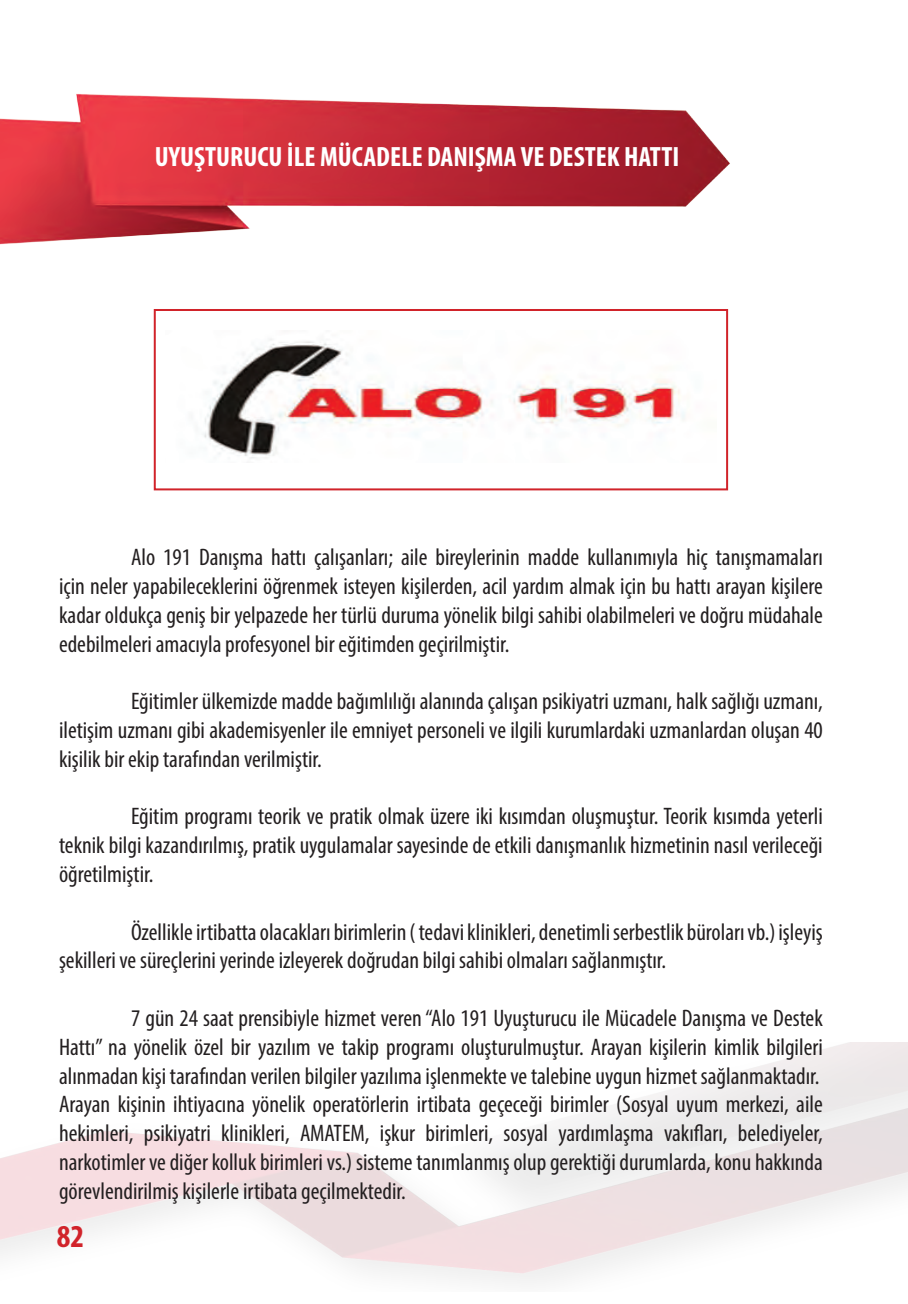
<style>
.page{position:relative;width:908px;height:1304px;background:#fff}
.page>*{position:absolute;margin:0;border:0;box-sizing:border-box;transform-origin:0 0}
.t1{font:700 condensed 32px "Myriad Pro";color:#d1232a}
.t2{font:700 condensed 28px "Myriad Pro";color:#fff}
.t3{font:condensed 24px/28.8px "Myriad Pro";color:#231f20;text-align:justify}
</style>
<div class="page">
<img style="left:0;top:94px;width:730px;height:151px">
<img style="left:203px;top:339px;width:482px;height:120px">
<div style="left:154px;top:309px;width:573px;height:181px;border:2px solid #d1232a"></div>
<p class="t2" style="left:155px;top:139px;width:525px">UYUŞTURUCU İLE MÜCADELE DANIŞMA VE DESTEK HATTI</p>
<p class="t3" style="left:59px;top:542px;width:765px;text-indent:72px">Alo 191 Danışma hattı çalışanları; aile bireylerinin madde kullanımıyla hiç tanışmamaları için neler yapabileceklerini öğrenmek isteyen kişilerden, acil yardım almak için bu hattı arayan kişilere kadar oldukça geniş bir yelpazede her türlü duruma yönelik bilgi sahibi olabilmeleri ve doğru müdahale edebilmeleri amacıyla profesyonel bir eğitimden geçirilmiştir.</p>
<p class="t3" style="left:59px;top:686px;width:765px;text-indent:72px">Eğitimler ülkemizde madde bağımlılığı alanında çalışan psikiyatri uzmanı, halk sağlığı uzmanı, iletişim uzmanı gibi akademisyenler ile emniyet personeli ve ilgili kurumlardaki uzmanlardan oluşan 40 kişilik bir ekip tarafından verilmiştir.</p>
<p class="t3" style="left:59px;top:802px;width:764px;text-indent:72px">Eğitim programı teorik ve pratik olmak üzere iki kısımdan oluşmuştur. Teorik kısımda yeterli teknik bilgi kazandırılmış, pratik uygulamalar sayesinde de etkili danışmanlık hizmetinin nasıl verileceği öğretilmiştir.</p>
<p class="t3" style="left:59px;top:917px;width:765px;text-indent:72px">Özellikle irtibatta olacakları birimlerin ( tedavi klinikleri, denetimli serbestlik büroları vb.) işleyiş şekilleri ve süreçlerini yerinde izleyerek doğrudan bilgi sahibi olmaları sağlanmıştır.</p>
<p class="t3" style="left:59px;top:1003px;width:765px;text-align:left;text-indent:72px">7 gün 24 saat prensibiyle hizmet veren “Alo 191 Uyuşturucu ile Mücadele Danışma ve Destek Hattı” na yönelik özel bir yazılım ve takip programı oluşturulmuştur. Arayan kişilerin kimlik bilgileri alınmadan kişi tarafından verilen bilgiler yazılıma işlenmekte ve talebine uygun hizmet sağlanmaktadır.<br>Arayan kişinin ihtiyacına yönelik operatörlerin irtibata geçeceği birimler (Sosyal uyum merkezi, aile hekimleri, psikiyatri klinikleri, AMATEM, işkur birimleri, sosyal yardımlaşma vakıfları, belediyeler, narkotimler ve diğer kolluk birimleri vs.) sisteme tanımlanmış olup gerektiği durumlarda, konu hakkında görevlendirilmiş kişilerle irtibata geçilmektedir.</p>
<h1 class="t1" style="left:57px;top:1216px;width:29px">82</h1>
</div>
